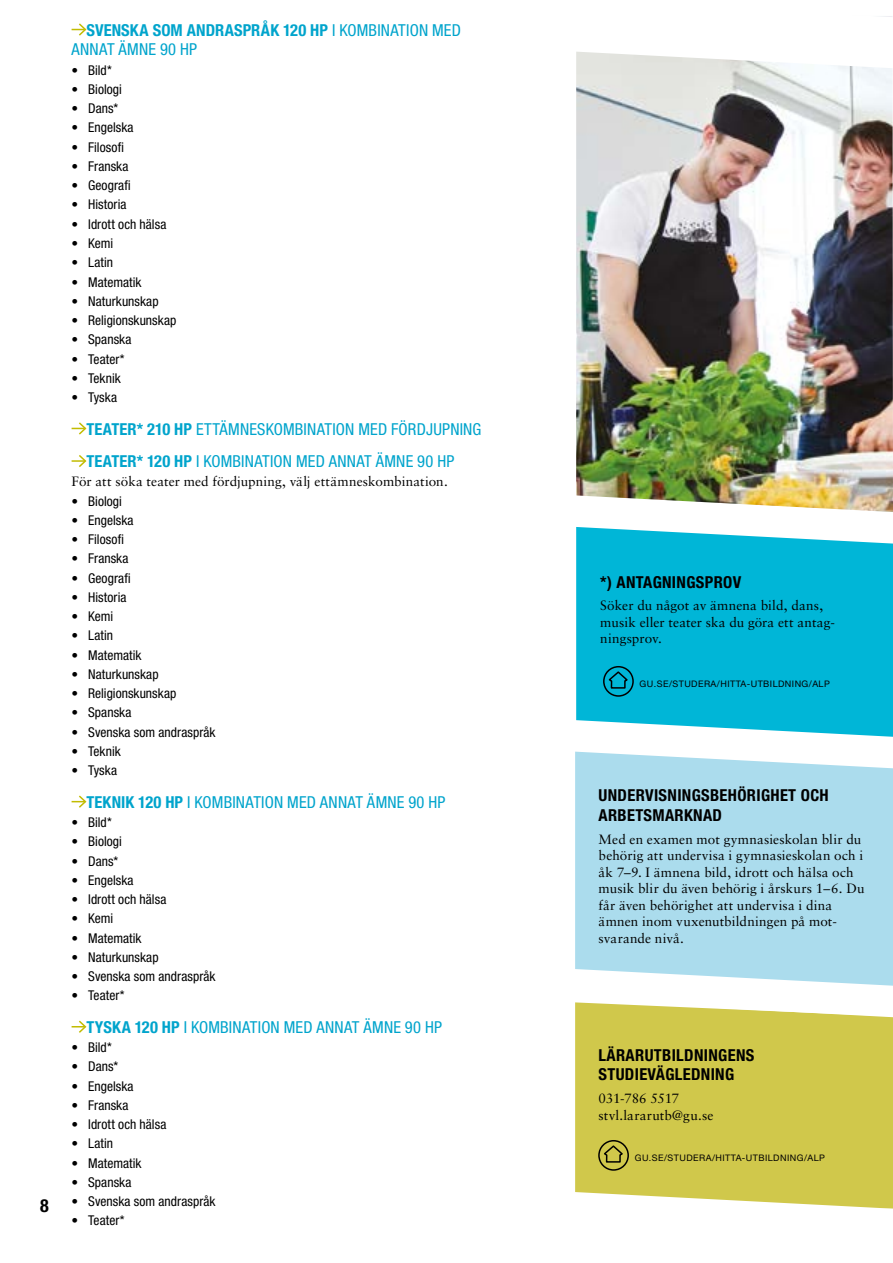
<style>
.page{position:relative;width:893px;height:1263px;background:#fff}
.page>*{position:absolute;margin:0;border:0;box-sizing:border-box;transform-origin:0 0}
.t1{font:700 condensed 18px "Helvetica Neue LT Pro";color:#000}
.t2{font:condensed 16.5px/19.8px "Helvetica Neue LT Pro";letter-spacing:.01em;color:#00a4cc}
.t3{font:700 condensed 16.5px/19.5px "Helvetica Neue LT Pro";letter-spacing:.02em;color:#000}
.t4{font:condensed 13.5px "Helvetica Neue LT Pro";letter-spacing:.005em;color:#000}
.t5{font:13.5px/16.5px "Sabon LT Pro";letter-spacing:.01em;color:#000}
.t6{font:9px "Helvetica Neue";letter-spacing:.05em;color:#000}
.s1{font-weight:700}
.s2{font-family:"Sabon LT Pro";font-stretch:normal}
</style>
<div class="page">
<svg style="left:72px;top:23px;width:15px;height:13px"></svg>
<svg style="left:72px;top:422px;width:15px;height:13px"></svg>
<svg style="left:72px;top:455px;width:15px;height:12px"></svg>
<svg style="left:72px;top:795px;width:15px;height:13px"></svg>
<svg style="left:72px;top:1020px;width:15px;height:13px"></svg>
<div style="left:575px;top:1017px;width:318px;height:175px;background:#d0c84b"></div>
<div style="left:575px;top:768px;width:318px;height:200px;background:#abdced"></div>
<div style="left:598px;top:1140px;width:31px;height:31px;border:2px solid #000;border-radius:50%"></div>
<svg style="left:602px;top:1144px;width:23px;height:19px"></svg>
<svg style="left:575px;top:968px;width:318px;height:49px"></svg>
<img style="left:576px;top:68px;width:317px;height:427px">
<svg style="left:576px;top:16px;width:317px;height:52px"></svg>
<svg style="left:576px;top:1192px;width:317px;height:17px"></svg>
<div style="left:576px;top:543px;width:317px;height:170px;background:#00b6d7"></div>
<div style="left:603px;top:666px;width:31px;height:31px;border:2px solid #000;border-radius:50%"></div>
<svg style="left:607px;top:670px;width:22px;height:19px"></svg>
<img style="left:576px;top:495px;width:317px;height:48px">
<svg style="left:575px;top:713px;width:318px;height:55px"></svg>
<h1 class="t1" style="left:40px;top:1195px;width:10px">8</h1>
<p class="t2" style="left:72px;top:20px;width:391px;text-indent:15px"><span class="s1">SVENSKA SOM ANDRASPRÅK 120 HP</span> I KOMBINATION MED<br>ANNAT ÄMNE 90 HP</p>
<p class="t4" style="left:72px;top:62px;width:42px"><span class="s2">•</span> Bild*</p>
<p class="t4" style="left:72px;top:81px;width:52px"><span class="s2">•</span> Biologi</p>
<p class="t4" style="left:72px;top:100px;width:48px"><span class="s2">•</span> Dans*</p>
<p class="t4" style="left:72px;top:120px;width:63px"><span class="s2">•</span> Engelska</p>
<p class="t4" style="left:72px;top:139px;width:54px"><span class="s2">•</span> Filosofi</p>
<p class="t4" style="left:72px;top:158px;width:58px"><span class="s2">•</span> Franska</p>
<p class="t4" style="left:72px;top:177px;width:61px"><span class="s2">•</span> Geografi</p>
<p class="t4" style="left:72px;top:197px;width:56px"><span class="s2">•</span> Historia</p>
<p class="t4" style="left:72px;top:216px;width:96px"><span class="s2">•</span> Idrott och hälsa</p>
<p class="t4" style="left:72px;top:235px;width:43px"><span class="s2">•</span> Kemi</p>
<p class="t4" style="left:72px;top:254px;width:43px"><span class="s2">•</span> Latin</p>
<p class="t4" style="left:72px;top:274px;width:72px"><span class="s2">•</span> Matematik</p>
<p class="t4" style="left:72px;top:293px;width:89px"><span class="s2">•</span> Naturkunskap</p>
<p class="t4" style="left:72px;top:312px;width:106px"><span class="s2">•</span> Religionskunskap</p>
<p class="t4" style="left:72px;top:331px;width:61px"><span class="s2">•</span> Spanska</p>
<p class="t4" style="left:72px;top:351px;width:54px"><span class="s2">•</span> Teater*</p>
<p class="t4" style="left:72px;top:370px;width:51px"><span class="s2">•</span> Teknik</p>
<p class="t4" style="left:72px;top:389px;width:47px"><span class="s2">•</span> Tyska</p>
<p class="t2" style="left:86px;top:412px;width:396px;line-height:32.5px"><span class="s1">TEATER* 210 HP</span> ETTÄMNESKOMBINATION MED FÖRDJUPNING<br><span class="s1">TEATER* 120 HP</span> I KOMBINATION MED ANNAT ÄMNE 90 HP</p>
<p class="t5" style="left:72px;top:473px;width:378px">För att söka teater med fördjupning, välj ettämneskombination.</p>
<p class="t4" style="left:72px;top:493px;width:52px"><span class="s2">•</span> Biologi</p>
<p class="t4" style="left:72px;top:512px;width:63px"><span class="s2">•</span> Engelska</p>
<p class="t4" style="left:72px;top:531px;width:54px"><span class="s2">•</span> Filosofi</p>
<p class="t4" style="left:72px;top:551px;width:58px"><span class="s2">•</span> Franska</p>
<p class="t4" style="left:72px;top:570px;width:61px"><span class="s2">•</span> Geografi</p>
<p class="t4" style="left:72px;top:589px;width:56px"><span class="s2">•</span> Historia</p>
<p class="t4" style="left:72px;top:608px;width:43px"><span class="s2">•</span> Kemi</p>
<p class="t4" style="left:72px;top:628px;width:43px"><span class="s2">•</span> Latin</p>
<p class="t4" style="left:72px;top:647px;width:72px"><span class="s2">•</span> Matematik</p>
<p class="t4" style="left:72px;top:666px;width:89px"><span class="s2">•</span> Naturkunskap</p>
<p class="t4" style="left:72px;top:685px;width:106px"><span class="s2">•</span> Religionskunskap</p>
<p class="t4" style="left:72px;top:705px;width:61px"><span class="s2">•</span> Spanska</p>
<p class="t4" style="left:72px;top:724px;width:146px"><span class="s2">•</span> Svenska som andraspråk</p>
<p class="t4" style="left:72px;top:743px;width:51px"><span class="s2">•</span> Teknik</p>
<p class="t4" style="left:72px;top:762px;width:47px"><span class="s2">•</span> Tyska</p>
<p class="t2" style="left:86px;top:792px;width:361px"><span class="s1">TEKNIK 120 HP</span> I KOMBINATION MED ANNAT ÄMNE 90 HP</p>
<p class="t4" style="left:72px;top:814px;width:42px"><span class="s2">•</span> Bild*</p>
<p class="t4" style="left:72px;top:833px;width:52px"><span class="s2">•</span> Biologi</p>
<p class="t4" style="left:72px;top:853px;width:48px"><span class="s2">•</span> Dans*</p>
<p class="t4" style="left:72px;top:872px;width:63px"><span class="s2">•</span> Engelska</p>
<p class="t4" style="left:72px;top:891px;width:96px"><span class="s2">•</span> Idrott och hälsa</p>
<p class="t4" style="left:72px;top:910px;width:43px"><span class="s2">•</span> Kemi</p>
<p class="t4" style="left:72px;top:930px;width:72px"><span class="s2">•</span> Matematik</p>
<p class="t4" style="left:72px;top:949px;width:89px"><span class="s2">•</span> Naturkunskap</p>
<p class="t4" style="left:72px;top:968px;width:146px"><span class="s2">•</span> Svenska som andraspråk</p>
<p class="t4" style="left:72px;top:987px;width:54px"><span class="s2">•</span> Teater*</p>
<p class="t2" style="left:86px;top:1017px;width:357px"><span class="s1">TYSKA 120 HP</span> I KOMBINATION MED ANNAT ÄMNE 90 HP</p>
<p class="t4" style="left:72px;top:1039px;width:42px"><span class="s2">•</span> Bild*</p>
<p class="t4" style="left:72px;top:1059px;width:48px"><span class="s2">•</span> Dans*</p>
<p class="t4" style="left:72px;top:1078px;width:63px"><span class="s2">•</span> Engelska</p>
<p class="t4" style="left:72px;top:1097px;width:58px"><span class="s2">•</span> Franska</p>
<p class="t4" style="left:72px;top:1116px;width:96px"><span class="s2">•</span> Idrott och hälsa</p>
<p class="t4" style="left:72px;top:1136px;width:43px"><span class="s2">•</span> Latin</p>
<p class="t4" style="left:72px;top:1155px;width:72px"><span class="s2">•</span> Matematik</p>
<p class="t4" style="left:72px;top:1174px;width:61px"><span class="s2">•</span> Spanska</p>
<p class="t4" style="left:72px;top:1193px;width:146px"><span class="s2">•</span> Svenska som andraspråk</p>
<p class="t4" style="left:72px;top:1213px;width:54px"><span class="s2">•</span> Teater*</p>
<p class="t3" style="left:600px;top:572px;width:142px">*) ANTAGNINGSPROV</p>
<p class="t5" style="left:600px;top:597px;width:236px">Söker du något av ämnena bild, dans, musik eller teater ska du göra ett antag&shy;ningsprov.</p>
<p class="t6" style="left:640px;top:678px;width:192px">GU.SE/STUDERA/HITTA-UTBILDNING/ALP</p>
<p class="t3" style="left:599px;top:786px;width:232px">UNDERVISNINGSBEHÖRIGHET OCH<br>ARBETSMARKNAD</p>
<p class="t5" style="left:599px;top:830px;width:268px">Med en examen mot gymnasieskolan blir du behörig att undervisa i gymnasieskolan och i åk 7–9. I ämnena bild, idrott och hälsa och musik blir du även behörig i årskurs 1–6. Du får även behörighet att undervisa i dina ämnen inom vuxenutbildningen på mot&shy;svarande nivå.</p>
<p class="t3" style="left:599px;top:1045px;width:157px">LÄRARUTBILDNINGENS<br>STUDIEVÄGLEDNING</p>
<p class="t5" style="left:599px;top:1090px;width:116px">031-786 5517 stvl.lararutb@gu.se</p>
<p class="t6" style="left:635px;top:1152px;width:192px">GU.SE/STUDERA/HITTA-UTBILDNING/ALP</p>
</div>
